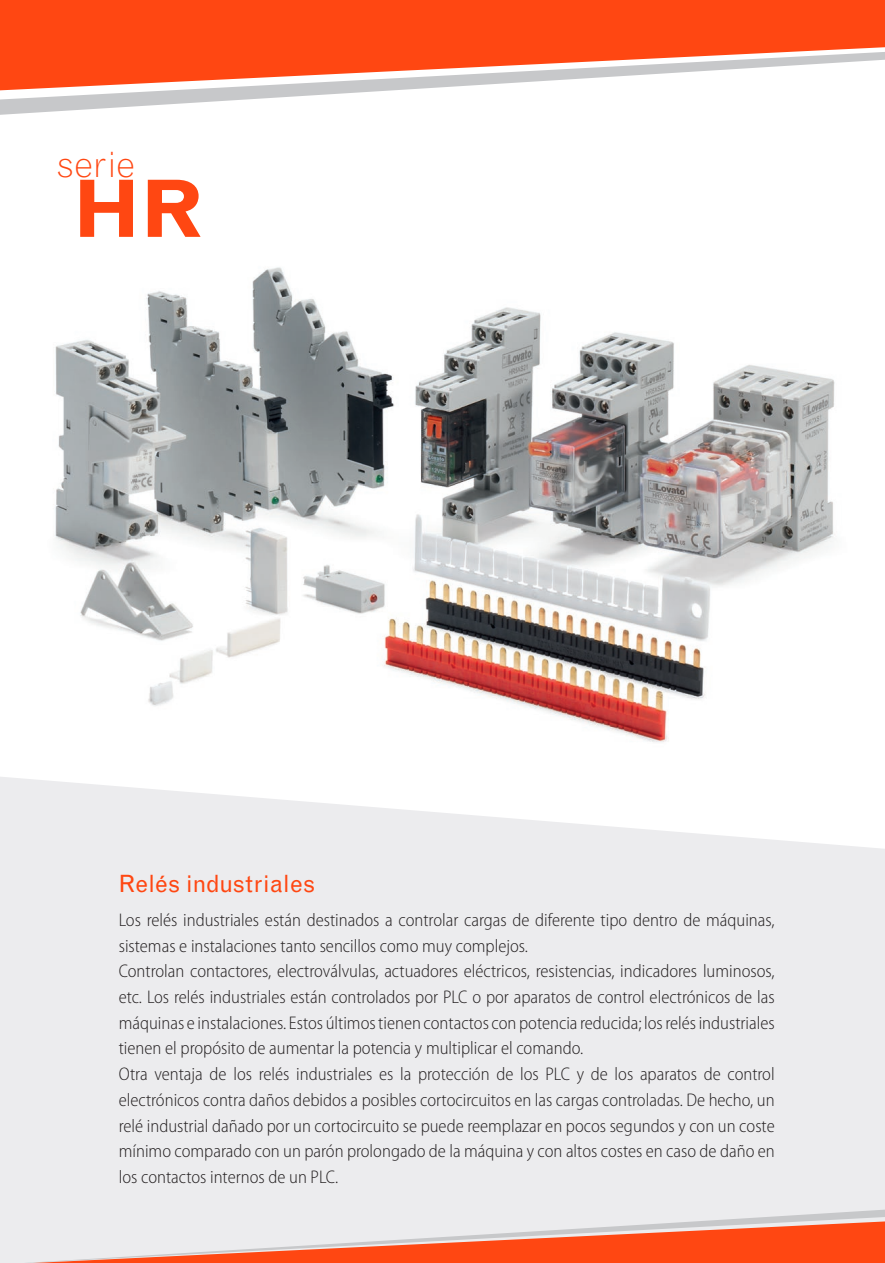
<style>
.page{position:relative;width:885px;height:1263px;background:#fff}
.page>*{position:absolute;margin:0;border:0;box-sizing:border-box;transform-origin:0 0}
.t1{font:700 79.2px "Grotesque MT Std";color:#ff4712}
.t2{font:300 36px "Grotesque MT Std";letter-spacing:-.005em;color:#ff4712}
.t3{font:23.85px "Grotesque";letter-spacing:.005em;color:#ff4712}
.t4{font:300 semi-condensed 18.3px/25.7px "Myriad Pro";color:#231f20}
</style>
<div class="page">
<svg style="left:0;top:777px;width:884px;height:486px;background:#ededef"></svg>
<svg style="left:0;top:90px;width:396px;height:25px"></svg>
<svg style="left:24px;top:1209px;width:860px;height:54px;background:#e8e9eb"></svg>
<svg style="left:0;top:0;width:884px;height:90px;fill:#ff4712"></svg>
<svg style="left:33px;top:1221px;width:851px;height:42px;background:#f2987e"></svg>
<img style="left:55px;top:267px;width:780px;height:475px">
<h2 class="t2" style="left:57px;top:142px;width:80px">serie</h2>
<h1 class="t1" style="left:73px;top:162px;width:133px">HR</h1>
<h3 class="t3" style="left:119px;top:869px;width:198px">Relés industriales</h3>
<p class="t4" style="left:119px;top:907px;width:657px">Los relés industriales están destinados a controlar cargas de diferente tipo dentro de máquinas, sistemas e instalaciones tanto sencillos como muy complejos.<br>Controlan contactores, electroválvulas, actuadores eléctricos, resistencias, indicadores luminosos, etc. Los relés industriales están controlados por PLC o por aparatos de control electrónicos de las máquinas e instalaciones. Estos últimos tienen contactos con potencia reducida; los relés industriales tienen el propósito de aumentar la potencia y multiplicar el comando.<br>Otra ventaja de los relés industriales es la protección de los PLC y de los aparatos de control electrónicos contra daños debidos a posibles cortocircuitos en las cargas controladas. De hecho, un relé industrial dañado por un cortocircuito se puede reemplazar en pocos segundos y con un coste mínimo comparado con un parón prolongado de la máquina y con altos costes en caso de daño en los contactos internos de un PLC.</p>
</div>
